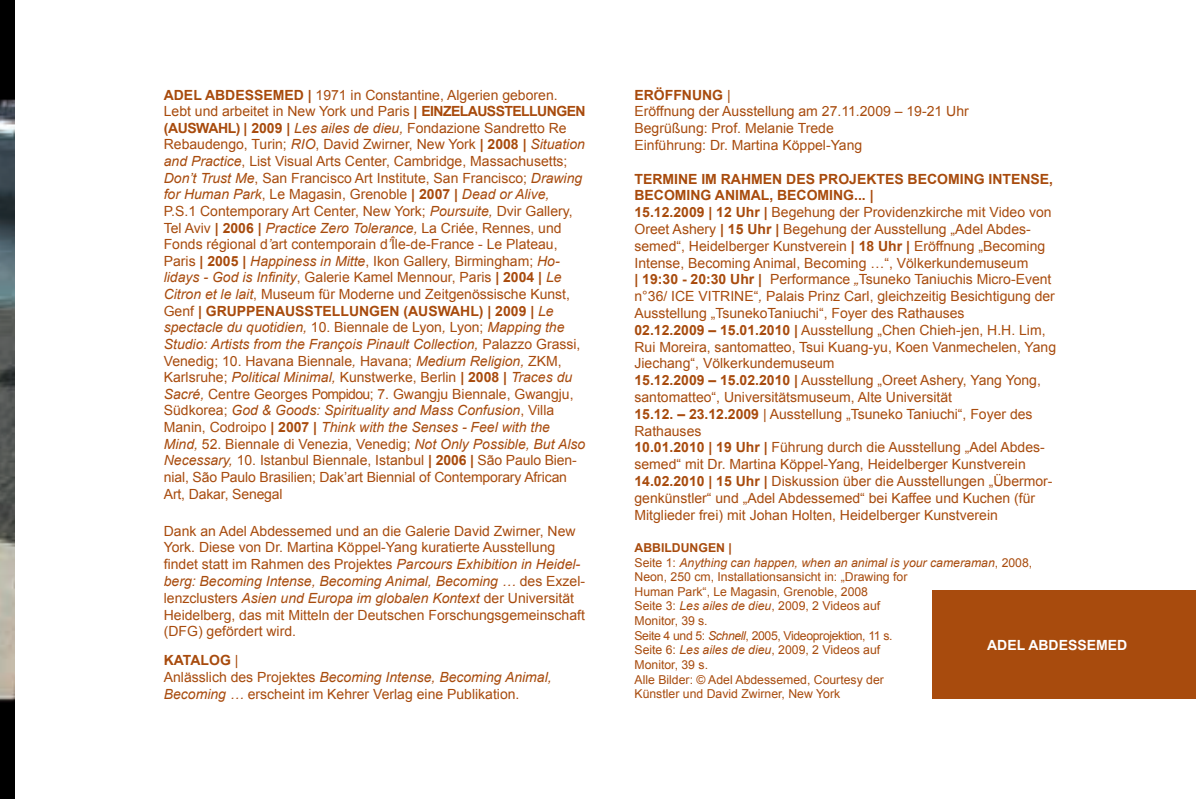
<style>
.page{position:relative;width:1196px;height:799px;background:#fff}
.page>*{position:absolute;margin:0;border:0;box-sizing:border-box;transform-origin:0 0}
.t1{font:14px/16.6px "Arial";color:#a84b0d}
.t2{font:700 14px "Arial";color:#a84b0d}
.t3{font:700 14px "Arial";color:#fff}
.t4{font:12.25px/14.7px "Arial";color:#a84b0d}
.t5{font:italic 12.25px "Arial";color:#a84b0d}
.t6{font:12.25px "Arial";letter-spacing:-.03em;color:#a84b0d}
.t7{font:700 12.25px "Arial";color:#a84b0d}
.s1{font-weight:700}
.s2{font-style:italic}
.s3{font-weight:400}
.s4{font-style:normal}
</style>
<div class="page">
<div style="left:933px;top:590px;width:263px;height:109px;background:#a84b0d"></div>
<img style="left:0;top:0;width:15px;height:798px">
<p class="t1" style="left:164px;top:86px;width:423px"><span class="s1">ADEL ABDESSEMED |</span> 1971 in Constantine, Algerien geboren.<br>Lebt und arbeitet in New York und Paris <span class="s1">| EINZELAUSSTELLUNGEN<br>(AUSWAHL) | 2009 |</span> <span class="s2">Les ailes de dieu,</span> Fondazione Sandretto Re Rebaudengo, Turin; <span class="s2">RIO</span>, David Zwirner, New York <span class="s1">| 2008 |</span> <span class="s2">Situation and Practice</span>, List Visual Arts Center, Cambridge, Massachusetts; <span class="s2">Don’t Trust Me</span>, San Francisco Art Institute, San Francisco; <span class="s2">Drawing for Human Park</span>, Le Magasin, Grenoble <span class="s1">| 2007 |</span> <span class="s2">Dead or Alive, </span>P.S.1 Contemporary Art Center, New York; <span class="s2">Poursuite,</span> Dvir Gallery, Tel Aviv <span class="s1">| 2006 |</span> <span class="s2">Practice Zero Tolerance,</span> La Criée, Rennes, und Fonds régional d<span class="s2">’</span>art contemporain d<span class="s2">’</span>Île-de-France - Le Plateau, Paris <span class="s1">| 2005 |</span> <span class="s2">Happiness in Mitte</span>, Ikon Gallery, Birmingham; <span class="s2">Ho&shy;lidays - God is Infinity</span>, Galerie Kamel Mennour, Paris <span class="s1">| 2004 |</span> <span class="s2">Le Citron et le lait</span>, Museum für Moderne und Zeitgenössische Kunst, Genf <span class="s1">| GRUPPENAUSSTELLUNGEN (AUSWAHL) | 2009 |</span> <span class="s2">Le spectacle du quotidien,</span> 10. Biennale de Lyon<span class="s2">,</span> Lyon; <span class="s2">Mapping the Studio: Artists from the François Pinault Collection,</span> Palazzo Grassi, Venedig; 10. Havana Biennale<span class="s2">,</span> Havana; <span class="s2">Medium Religion,</span> ZKM, Karlsruhe; <span class="s2">Political Minimal,</span> Kunstwerke, Berlin <span class="s1">| 2008 |</span> <span class="s2">Traces du Sacré,</span> Centre Georges Pompidou; 7. Gwangju Biennale, Gwangju, Südkorea; <span class="s2">God &amp; Goods: Spirituality and Mass Confusion</span>, Villa Manin, Codroipo <span class="s1">| 2007 |</span> <span class="s2">Think with the Senses - Feel with the Mind,</span> 52. Biennale di Venezia, Venedig; <span class="s2">Not Only Possible, But Also Necessary,</span> 10. Istanbul Biennale, Istanbul <span class="s1">| 2006 |</span> São Paulo Bien&shy;nial, São Paulo Brasilien; Dak’art Biennial of Contemporary African Art, Dakar, Senegal</p>
<p class="t1" style="left:164px;top:522px;width:423px">Dank an Adel Abdessemed und an die Galerie David Zwirner, New York. Diese von Dr. Martina Köppel-Yang kuratierte Ausstellung findet statt im Rahmen des Projektes <span class="s2">Parcours Exhibition in Heidel&shy;berg: Becoming Intense, Becoming Animal, Becoming …</span> des Exzel&shy;lenzclusters <span class="s2">Asien und Europa im globalen Kontext</span> der Universität Heidelberg, das mit Mitteln der Deutschen Forschungsgemeinschaft (DFG) gefördert wird.</p>
<p class="t2" style="left:164px;top:651px;width:76px">KATALOG <span class="s3">|</span></p>
<p class="t1" style="left:164px;top:669px;width:389px">Anlässlich des Projektes <span class="s2">Becoming Intense, Becoming Animal,<br>Becoming …</span> erscheint im Kehrer Verlag eine Publikation.</p>
<p class="t2" style="left:634px;top:85px;width:98px">ERÖFFNUNG <span class="s3">|</span></p>
<p class="t1" style="left:634px;top:103px;width:336px">Eröffnung der Ausstellung am 27.11.2009 – 19-21 Uhr</p>
<p class="t1" style="left:634px;top:120px;width:201px">Begrüßung: Prof. Melanie Trede</p>
<p class="t1" style="left:634px;top:137px;width:229px">Einführung: Dr. Martina Köppel-Yang</p>
<p class="t2" style="left:634px;top:169px;width:10px">TERMINE</p>
<p class="t2" style="left:701px;top:169px;width:61px">IM RAHMEN</p>
<p class="t2" style="left:786px;top:169px;width:11px">DES</p>
<p class="t2" style="left:819px;top:169px;width:11px">PRO</p>
<p class="t2" style="left:849px;top:169px;width:18px">JEKTES</p>
<p class="t2" style="left:907px;top:169px;width:40px">BECOMING</p>
<p class="t2" style="left:988px;top:169px;width:10px">INTENSE</p>
<p class="t2" style="left:1049px;top:169px;width:5px">,</p>
<p class="t2" style="left:634px;top:186px;width:40px">BECOMING</p>
<p class="t2" style="left:715px;top:186px;width:11px">ANIMAL</p>
<p class="t2" style="left:769px;top:186px;width:48px">, BECOMING</p>
<p class="t2" style="left:854px;top:186px;width:21px">... |</p>
<p class="t1" style="left:634px;top:204px;width:418px"><span class="s1">15.12.2009 | 12 UHR |</span> Begehung der Providenzkirche mit Video von Oreet Ashery <span class="s1">| 15 UHR |</span> Begehung der Ausstellung „Adel Abdes&shy;semed“, Heidelberger Kunstverein <span class="s1">| 18 UHR |</span> Eröffnung „Becoming Intense, Becoming Animal, Becoming …“, Völkerkundemuseum</p>
<p class="t1" style="left:634px;top:271px;width:422px"><span class="s1">| 19:30 - 20:30 UHR |</span> Performance <span class="s2">„</span>Tsuneko Taniuchis Micro-Event n°36/ ICE VITRINE“<span class="s2">,</span> Palais Prinz Carl, gleichzeitig Besichtigung der<br>Ausstellung „TsunekoTaniuchi“, Foyer des Rathauses</p>
<p class="t1" style="left:634px;top:322px;width:423px"><span class="s1">02.12.2009 – 15.01.2010 |</span> Ausstellung „Chen Chieh-jen, H.H. Lim,<br>Rui Moreira, santomatteo, Tsui Kuang-yu, Koen Vanmechelen, Yang<br>Jiechang“, Völkerkundemuseum</p>
<p class="t1" style="left:634px;top:372px;width:408px"><span class="s1">15.12.2009 – 15.02.2010 |</span> Ausstellung „Oreet Ashery, Yang Yong, santomatteo“, Universitätsmuseum, Alte Universität</p>
<p class="t1" style="left:634px;top:406px;width:399px"><span class="s1">15.12. – 23.12.2009</span> | Ausstellung „Tsuneko Taniuchi“, Foyer des<br>Rathauses</p>
<p class="t1" style="left:634px;top:439px;width:412px"><span class="s1">10.01.2010 | 19 UHR |</span> Führung durch die Ausstellung „Adel Abdes&shy;semed“ mit Dr. Martina Köppel-Yang, Heidelberger Kunstverein</p>
<p class="t1" style="left:634px;top:473px;width:419px"><span class="s1">14.02.2010 | 15 UHR |</span> Diskussion über die Ausstellungen „Übermor&shy;genkünstler“ und „Adel Abdessemed“ bei Kaffee und Kuchen (für<br>Mitglieder frei) mit Johan Holten, Heidelberger Kunstverein</p>
<p class="t7" style="left:634px;top:539px;width:18px">ABBILDUNGEN</p>
<p class="t7" style="left:728px;top:539px;width:5px">|</p>
<p class="t5" style="left:634px;top:554px;width:399px"><span class="s4">Seite 1:</span> Anything can happen, when an animal is your cameraman<span class="s4">, 2008,</span></p>
<p class="t4" style="left:634px;top:569px;width:274px">Neon, 250 cm, Installationsansicht in: „Drawing for<br>Human Park“, Le Magasin, Grenoble, 2008</p>
<p class="t4" style="left:634px;top:598px;width:247px">Seite 3: <span class="s2">Les ailes de dieu</span>, 2009, 2 Videos auf<br>Monitor, 39 s.</p>
<p class="t6" style="left:634px;top:627px;width:259px">Seite 4 und 5: <span class="s2">Schnell</span>, 2005, Videoprojektion, 11 s.</p>
<p class="t4" style="left:634px;top:643px;width:247px">Seite 6: <span class="s2">Les ailes de dieu</span>, 2009, 2 Videos auf<br>Monitor, 39 s.</p>
<p class="t4" style="left:634px;top:672px;width:251px">Alle Bilder: © Adel Abdessemed, Courtesy der<br>Künstler und David Zwirner, New York</p>
<p class="t3" style="left:987px;top:636px;width:142px">ADEL ABDESSEMED</p>
</div>
